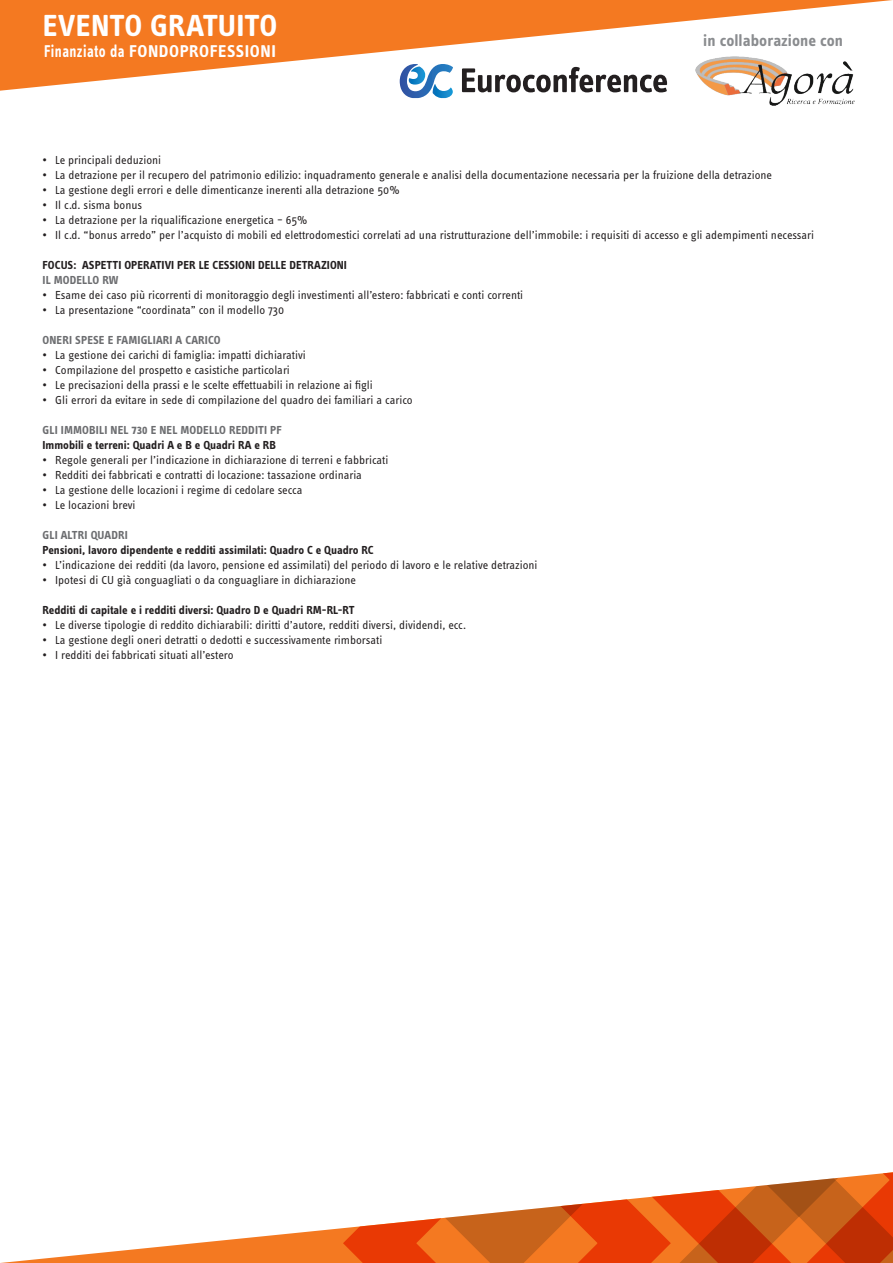
<style>
.page{position:relative;width:893px;height:1263px;background:#fff}
.page>*{position:absolute;margin:0;border:0;box-sizing:border-box;transform-origin:0 0}
.t1{font:700 31.5px "Info Text OT";letter-spacing:.01em;color:#fff}
.t2{font:700 17.7px "Info Text OT";letter-spacing:.025em;color:#fff;scale:.81 1}
.t3{font:700 16.65px "Info Text OT";color:#8a8c8f}
.t4{font:12px "Info Text OT";color:#231f20}
.t5{font:700 12px "Info Text OT";color:#231f20}
.t6{font:700 12px "Info Text OT";letter-spacing:.01em;color:#6c6d70}
</style>
<div class="page">
<svg style="left:0;top:0;width:893px;height:91px;fill:#f47921"></svg>
<svg style="left:0;top:1227px;width:354px;height:36px"></svg>
<svg style="left:354px;top:1172px;width:539px;height:91px"></svg>
<img style="left:695px;top:57px;width:160px;height:48px">
<svg style="left:462px;top:67px;width:205px;height:25px"></svg>
<svg style="left:400px;top:64px;width:53px;height:34px"></svg>
<h1 class="t1" style="left:43px;top:6px;width:236px">EVENTO GRATUITO</h1>
<h2 class="t2" style="left:44px;top:40px;width:288px">Finanziato da FONDOPROFESSIONI</h2>
<h3 class="t3" style="left:703px;top:30px;width:141px">in collaborazione con</h3>
<p class="t4" style="left:43px;top:152px;width:120px">• Le principali deduzioni</p>
<p class="t4" style="left:43px;top:167px;width:731px">• La detrazione per il recupero del patrimonio edilizio: inquadramento generale e analisi della documentazione necessaria per la fruizione della detrazione</p>
<p class="t4" style="left:43px;top:182px;width:359px">• La gestione degli errori e delle dimenticanze inerenti alla detrazione 50%</p>
<p class="t4" style="left:43px;top:197px;width:101px">• Il c.d. sisma bonus</p>
<p class="t4" style="left:43px;top:212px;width:266px">• La detrazione per la riqualificazione energetica – 65%</p>
<p class="t4" style="left:43px;top:227px;width:773px">• Il c.d. “bonus arredo” per l’acquisto di mobili ed elettrodomestici correlati ad una ristrutturazione dell’immobile: i requisiti di accesso e gli adempimenti necessari</p>
<p class="t5" style="left:43px;top:257px;width:306px">FOCUS: ASPETTI OPERATIVI PER LE CESSIONI DELLE DETRAZIONI</p>
<p class="t6" style="left:43px;top:272px;width:77px">IL MODELLO RW</p>
<p class="t4" style="left:43px;top:287px;width:482px">• Esame dei caso più ricorrenti di monitoraggio degli investimenti all’estero: fabbricati e conti correnti</p>
<p class="t4" style="left:43px;top:302px;width:243px">• La presentazione “coordinata” con il modello 730</p>
<p class="t6" style="left:43px;top:332px;width:179px">ONERI SPESE E FAMIGLIARI A CARICO</p>
<p class="t4" style="left:43px;top:347px;width:265px">• La gestione dei carichi di famiglia: impatti dichiarativi</p>
<p class="t4" style="left:43px;top:362px;width:249px">• Compilazione del prospetto e casistiche particolari</p>
<p class="t4" style="left:43px;top:377px;width:332px">• Le precisazioni della prassi e le scelte effettuabili in relazione ai figli</p>
<p class="t4" style="left:43px;top:392px;width:372px">• Gli errori da evitare in sede di compilazione del quadro dei familiari a carico</p>
<p class="t6" style="left:43px;top:422px;width:241px">GLI IMMOBILI NEL 730 E NEL MODELLO REDDITI PF</p>
<p class="t5" style="left:43px;top:437px;width:235px">Immobili e terreni: Quadri A e B e Quadri RA e RB</p>
<p class="t4" style="left:43px;top:452px;width:347px">• Regole generali per l’indicazione in dichiarazione di terreni e fabbricati</p>
<p class="t4" style="left:43px;top:467px;width:321px">• Redditi dei fabbricati e contratti di locazione: tassazione ordinaria</p>
<p class="t4" style="left:43px;top:482px;width:261px">• La gestione delle locazioni i regime di cedolare secca</p>
<p class="t4" style="left:43px;top:497px;width:94px">• Le locazioni brevi</p>
<p class="t6" style="left:43px;top:527px;width:87px">GLI ALTRI QUADRI</p>
<p class="t5" style="left:43px;top:542px;width:333px">Pensioni, lavoro dipendente e redditi assimilati: Quadro C e Quadro RC</p>
<p class="t4" style="left:43px;top:557px;width:497px">• L’indicazione dei redditi (da lavoro, pensione ed assimilati) del periodo di lavoro e le relative detrazioni</p>
<p class="t4" style="left:43px;top:572px;width:315px">• Ipotesi di CU già conguagliati o da conguagliare in dichiarazione</p>
<p class="t5" style="left:43px;top:602px;width:313px">Redditi di capitale e i redditi diversi: Quadro D e Quadri RM-RL-RT</p>
<p class="t4" style="left:43px;top:617px;width:425px">• Le diverse tipologie di reddito dichiarabili: diritti d’autore, redditi diversi, dividendi, ecc.</p>
<p class="t4" style="left:43px;top:632px;width:341px">• La gestione degli oneri detratti o dedotti e successivamente rimborsati</p>
<p class="t4" style="left:43px;top:647px;width:193px">• I redditi dei fabbricati situati all’estero</p>
</div>
